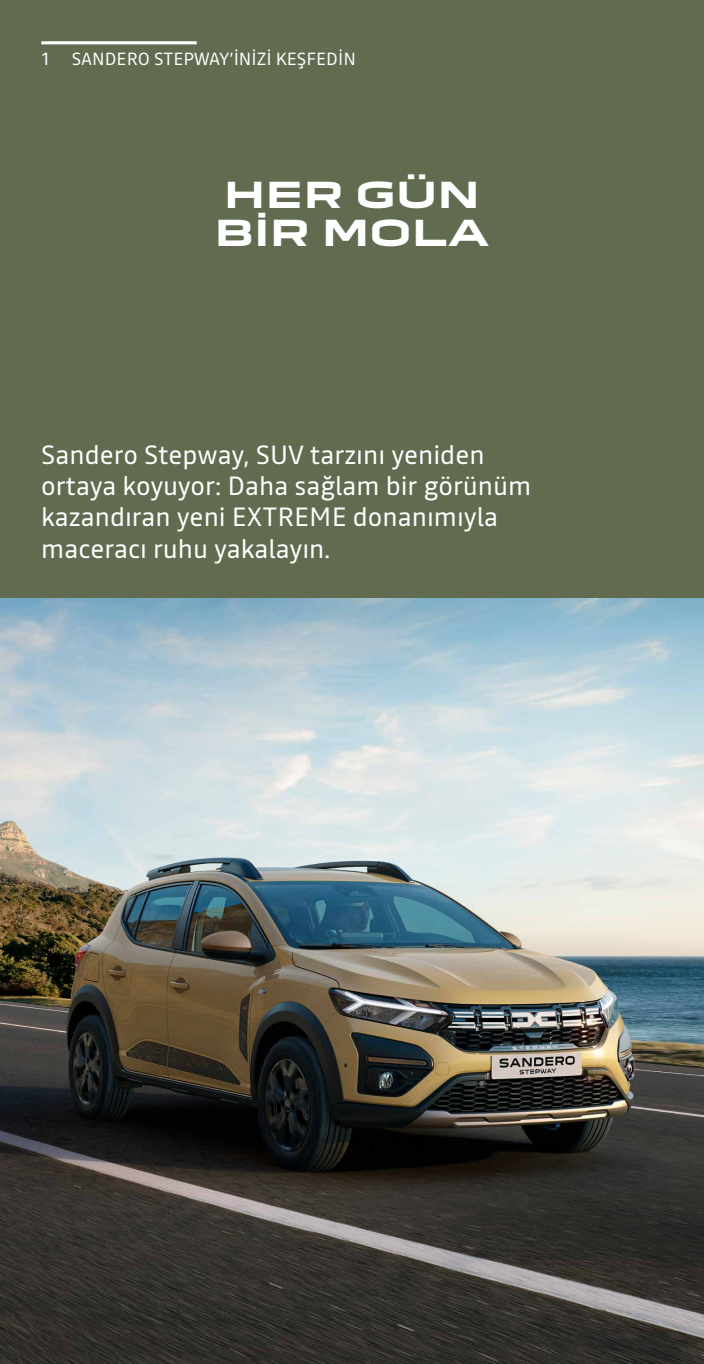
<style>
.page{position:relative;width:704px;height:1364px;background:#fff}
.page>*{position:absolute;margin:0;border:0;box-sizing:border-box;transform-origin:0 0}
.t1{font:700 35px/38.1px "Dacia Block Extended";color:#fff}
.t2{font:26.25px/31.2px "Read";color:#fff}
.t3{font:17.5px "Read";color:#fff}
</style>
<div class="page">
<div style="left:0;top:0;width:703px;height:599px;background:#616b50"></div>
<img style="left:0;top:599px;width:703px;height:765px">
<hr style="left:41px;top:41px;width:155px;height:3px;background:#fff">
<p class="t3" style="left:41px;top:46px;width:316px">1 SANDERO STEPWAY’İNİZİ KEŞFEDİN</p>
<h1 class="t1" style="left:214px;top:176px;width:276px">HER GÜN<br>BİR MOLA</h1>
<p class="t2" style="left:41px;top:439px;width:491px">Sandero Stepway, SUV tarzını yeniden ortaya koyuyor: Daha sağlam bir görünüm kazandıran yeni EXTREME donanımıyla maceracı ruhu yakalayın.</p>
</div>
